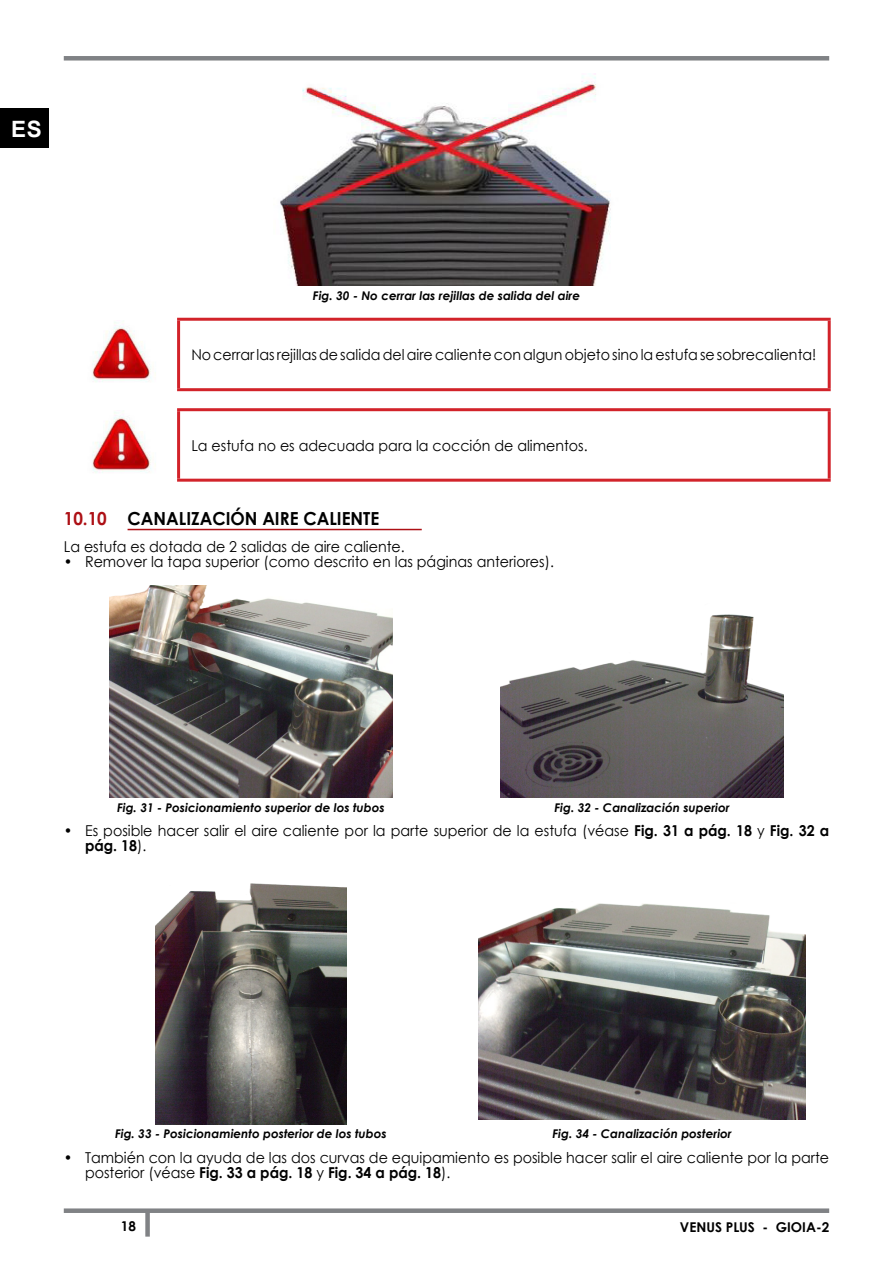
<style>
.page{position:relative;width:893px;height:1263px;background:#fff}
.page>*{position:absolute;margin:0;border:0;box-sizing:border-box;transform-origin:0 0}
.t1{font:700 22.5px "Arial";color:#fff}
.t2{font:700 18px "Century Gothic";color:#000;scale:.95 1}
.t3{font:15px/15px "Century Gothic";color:#000;scale:.95 1}
.t4{font:700 13.5px "Century Gothic";color:#000}
.t5{font:italic 700 12px "Century Gothic";color:#000}
.s1{color:#ad1015}
.s2{font-weight:700}
</style>
<div class="page">
<div style="left:64px;top:1208px;width:765px;height:5px;background:#808285"></div>
<div style="left:64px;top:56px;width:765px;height:5px;background:#808285"></div>
<div style="left:145px;top:1211px;width:5px;height:25px;background:#808285"></div>
<div style="left:0;top:108px;width:48px;height:40px;background:#000"></div>
<hr style="left:128px;top:529px;width:294px;height:1px;background:#ad1015">
<img style="left:280px;top:73px;width:331px;height:213px">
<hr style="left:177px;top:318px;width:654px;height:3px;background:#d2232a">
<hr style="left:177px;top:321px;width:3px;height:67px;background:#d2232a">
<hr style="left:828px;top:321px;width:3px;height:67px;background:#d2232a">
<hr style="left:177px;top:388px;width:654px;height:3px;background:#d2232a">
<img style="left:92px;top:322px;width:64px;height:60px">
<hr style="left:177px;top:408px;width:654px;height:3px;background:#d2232a">
<hr style="left:177px;top:411px;width:3px;height:68px;background:#d2232a">
<hr style="left:828px;top:411px;width:3px;height:68px;background:#d2232a">
<hr style="left:177px;top:479px;width:654px;height:3px;background:#d2232a">
<img style="left:92px;top:412px;width:64px;height:61px">
<img style="left:109px;top:585px;width:284px;height:213px">
<img style="left:500px;top:614px;width:284px;height:184px">
<img style="left:155px;top:883px;width:192px;height:241px">
<img style="left:478px;top:903px;width:328px;height:216px">
<h1 class="t1" style="left:11px;top:114px;width:32px">ES</h1>
<p class="t5" style="left:313px;top:286px;width:269px">Fig. 30 - No cerrar las rejillas de salida del aire</p>
<p class="t3" style="left:191px;top:347px;width:659px">No cerrar las rejillas de salida del aire caliente con algun objeto sino la estufa se sobrecalienta!</p>
<p class="t3" style="left:191px;top:437px;width:419px">La estufa no es adecuada para la cocción de alimentos.</p>
<p class="t2" style="left:64px;top:504px;width:334px"><span class="s1">10.10</span> CANALIZACIÓN AIRE CALIENTE</p>
<p class="t3" style="left:64px;top:539px;width:360px">La estufa es dotada de 2 salidas de aire caliente.</p>
<p class="t3" style="left:64px;top:554px;width:517px">• Remover la tapa superior (como descrito en las páginas anteriores).</p>
<p class="t5" style="left:117px;top:798px;width:269px">Fig. 31 - Posicionamiento superior de los tubos</p>
<p class="t5" style="left:554px;top:798px;width:177px">Fig. 32 - Canalización superior</p>
<p class="t3" style="left:85px;top:823px;width:785px;text-indent:-21px">• Es posible hacer salir el aire caliente por la parte superior de la estufa (véase <span class="s2">Fig. 31 a pág. 18</span> y <span class="s2">Fig. 32 a pág. 18</span>).</p>
<p class="t5" style="left:115px;top:1125px;width:273px">Fig. 33 - Posicionamiento posterior de los tubos</p>
<p class="t5" style="left:552px;top:1125px;width:181px">Fig. 34 - Canalización posterior</p>
<p class="t3" style="left:85px;top:1149px;width:785px;text-indent:-21px">• También con la ayuda de las dos curvas de equipamiento es posible hacer salir el aire caliente por la parte posterior (véase <span class="s2">Fig. 33 a pág. 18</span> y <span class="s2">Fig. 34 a pág. 18</span>).</p>
<p class="t4" style="left:121px;top:1216px;width:17px">18</p>
<p class="t4" style="left:680px;top:1217px;width:151px">VENUS PLUS - GIOIA-2</p>
</div>
